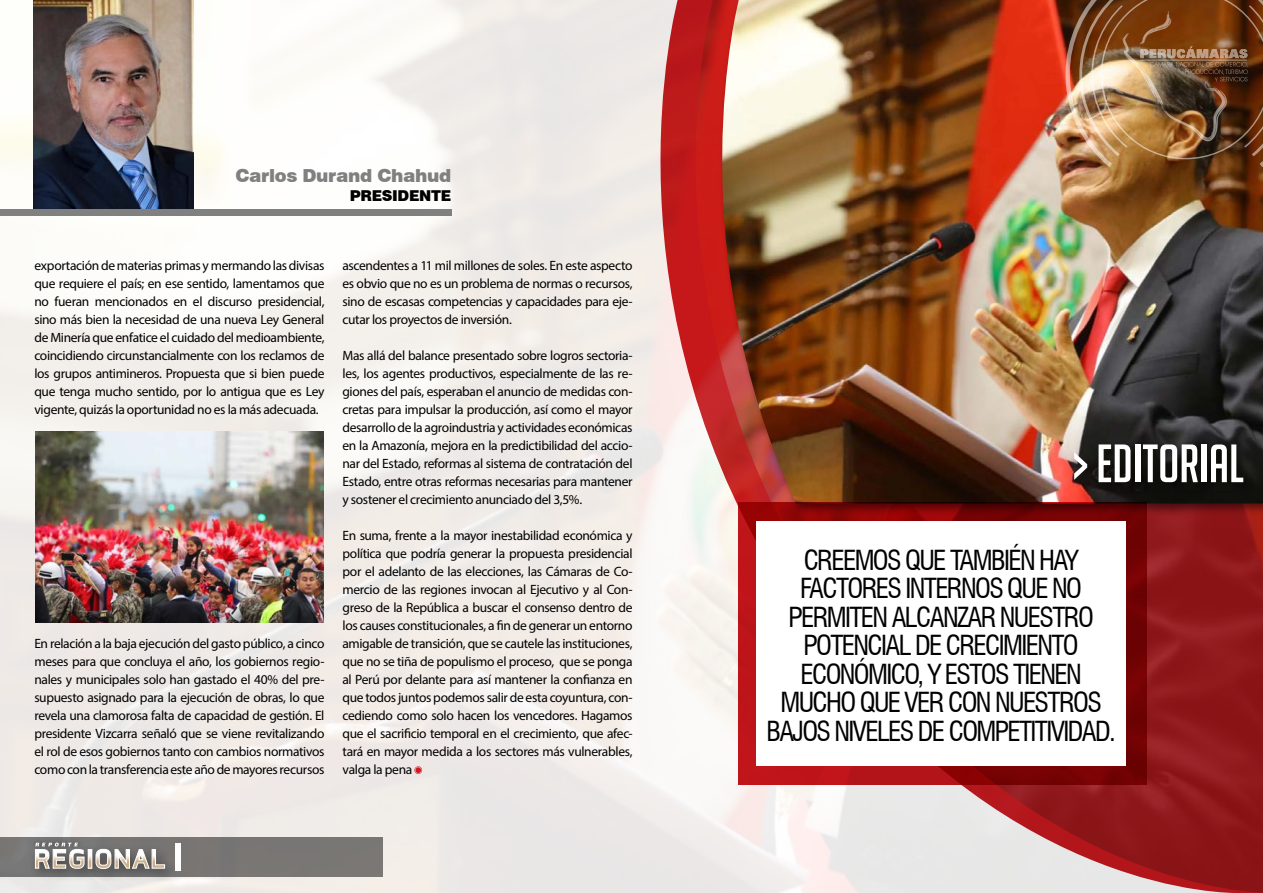
<style>
.page{position:relative;width:1263px;height:893px;background:#fff}
.page>*{position:absolute;margin:0;border:0;box-sizing:border-box;transform-origin:0 0}
.t1{font:52.5px "Big Noodle Titling";color:#fff}
.t2{font:condensed 27px "Swiss 721 BT";letter-spacing:-.06em;color:#000}
.t3{font:900 18px "Swiss 721 BT";letter-spacing:-.02em;color:#808080}
.t4{font:900 15px "Swiss 721 BT";letter-spacing:-.02em;color:#000}
.t5{font:13.5px/18px "Myriad Pro";letter-spacing:-.025em;color:#000;text-align:justify}
</style>
<div class="page">
<img style="left:0;top:0;width:693px;height:893px">
<img style="left:693px;top:0;width:570px;height:893px">
<img style="left:721px;top:0;width:542px;height:503px">
<img style="left:1065px;top:0;width:198px;height:167px">
<svg style="left:414px;top:766px;width:8px;height:8px"></svg>
<div style="left:1070px;top:440px;width:186px;height:54px;background:#000;opacity:.5"></div>
<svg style="left:738px;top:502px;width:408px;height:283px;background:#8d080b"></svg>
<div style="left:756px;top:521px;width:370px;height:245px;background:#fff"></div>
<div style="left:0;top:837px;width:382px;height:39px;background:#797674"></div>
<div style="left:31px;top:838px;width:51px;height:13px;background:#000;opacity:.5"></div>
<div style="left:30px;top:844px;width:149px;height:38px;background:#000;opacity:.5"></div>
<svg style="left:35px;top:843px;width:49px;height:26px"></svg>
<div style="left:88px;top:849px;width:4px;height:19px;border:1px solid #fff"></div>
<svg style="left:96px;top:849px;width:69px;height:20px"></svg>
<div style="left:175px;top:843px;width:6px;height:28px;background:#fff"></div>
<img style="left:34px;top:0;width:160px;height:210px">
<div style="left:0;top:210px;width:451px;height:6px;background:#808080"></div>
<img style="left:35px;top:432px;width:289px;height:191px">
<h3 class="t3" style="left:235px;top:165px;width:217px">Carlos Durand Chahud</h3>
<p class="t4" style="left:350px;top:186px;width:101px">PresidentE</p>
<p class="t5" style="left:34px;top:256px;width:292px">exportación de materias primas y mermando las divisas que requiere el país; en ese sentido, lamentamos que no fueran mencionados en el discurso presidencial, sino más bien la necesidad de una nueva Ley General de Minería que enfatice el cuidado del medioambiente, coincidiendo circunstancialmente con los reclamos de los grupos antimineros. Propuesta que si bien puede que tenga mucho sentido, por lo antigua que es Ley vigente, quizás la oportunidad no es la más adecuada.</p>
<p class="t5" style="left:34px;top:634px;width:292px">En relación a la baja ejecución del gasto público, a cinco meses para que concluya el año, los gobiernos regio&shy;nales y municipales solo han gastado el 40% del pre&shy;supuesto asignado para la ejecución de obras, lo que revela una clamorosa falta de capacidad de gestión. El presidente Vizcarra señaló que se viene revitalizando el rol de esos gobiernos tanto con cambios normativos como con la transferencia este año de mayores recursos</p>
<p class="t5" style="left:342px;top:256px;width:292px">ascendentes a 11 mil millones de soles. En este aspecto es obvio que no es un problema de normas o recursos, sino de escasas competencias y capacidades para eje&shy;cutar los proyectos de inversión.</p>
<p class="t5" style="left:342px;top:346px;width:292px">Mas allá del balance presentado sobre logros sectoria&shy;les, los agentes productivos, especialmente de las re&shy;giones del país, esperaban el anuncio de medidas con&shy;cretas para impulsar la producción, así como el mayor desarrollo de la agroindustria y actividades económicas en la Amazonía, mejora en la predictibilidad del accio&shy;nar del Estado, reformas al sistema de contratación del Estado, entre otras reformas necesarias para mantener y sostener el crecimiento anunciado del 3,5%.</p>
<p class="t5" style="left:342px;top:526px;width:292px">En suma, frente a la mayor inestabilidad económica y política que podría generar la propuesta presidencial por el adelanto de las elecciones, las Cámaras de Co&shy;mercio de las regiones invocan al Ejecutivo y al Con&shy;greso de la República a buscar el consenso dentro de los causes constitucionales, a fin de generar un entorno amigable de transición, que se cautele las instituciones, que no se tiña de populismo el proceso, que se ponga al Perú por delante para así mantener la confianza en que todos juntos podemos salir de esta coyuntura, con&shy;cediendo como solo hacen los vencedores. Hagamos que el sacrificio temporal en el crecimiento, que afec&shy;tará en mayor medida a los sectores más vulnerables, valga la pena</p>
<h1 class="t1" style="left:1072px;top:435px;width:174px">&gt; EDITORIAL</h1>
<h2 class="t2" style="left:804px;top:544px;width:264px">CREEMOS QUE TAMBIÉN HAY</h2>
<h2 class="t2" style="left:800px;top:572px;width:267px">FACTORES INTERNOS QUE NO</h2>
<h2 class="t2" style="left:788px;top:601px;width:118px">PERMITEN ALCAN</h2>
<h2 class="t2" style="left:957px;top:601px;width:135px">ZAR NUESTRO</h2>
<h2 class="t2" style="left:803px;top:629px;width:51px">POTENCIAL</h2>
<h2 class="t2" style="left:915px;top:629px;width:162px">DE CRECIMIENTO</h2>
<h2 class="t2" style="left:800px;top:658px;width:14px">ECON</h2>
<h2 class="t2" style="left:854px;top:658px;width:183px">ÓMICO, Y ESTOS TIENEN</h2>
<h2 class="t2" style="left:780px;top:686px;width:307px">MUCHO QUE VER CON NUESTROS</h2>
<h2 class="t2" style="left:766px;top:715px;width:112px">BAJOS NIVELES</h2>
<h2 class="t2" style="left:918px;top:715px;width:158px">DE CO MPETITIVIDAD</h2>
<h2 class="t2" style="left:1109px;top:715px;width:8px">.</h2>
</div>
